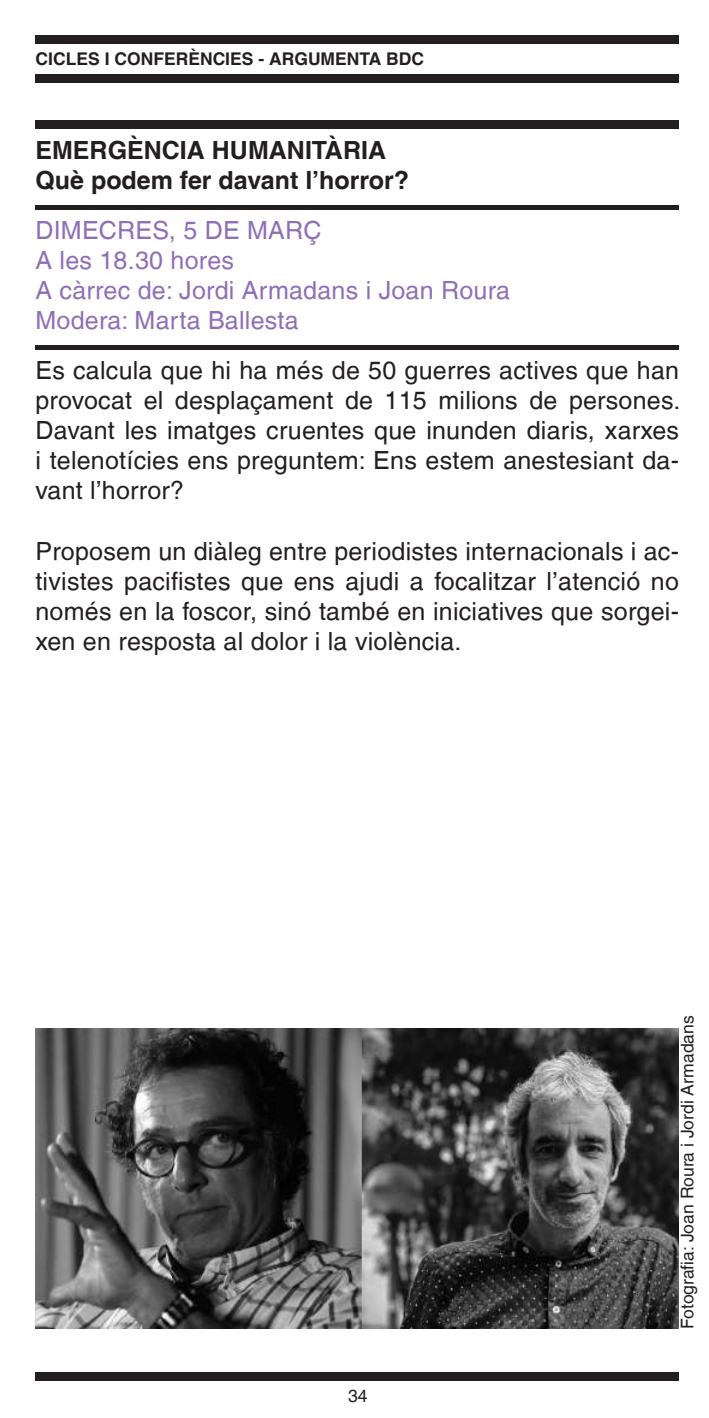
<style>
.page{position:relative;width:709px;height:1418px;background:#fff}
.page>*{position:absolute;margin:0;border:0;box-sizing:border-box;transform-origin:0 0}
.t1{font:25px/30px "Helvetica LT";letter-spacing:.01em;color:#231f20;text-align:justify}
.t2{font:25px/30px "Helvetica LT";letter-spacing:.01em;color:#8e6fb6}
.t3{font:700 25px/30px "Helvetica LT";color:#231f20}
.t4{font:17.5px "Helvetica LT";color:#231f20}
.t5{font:700 17.5px "Helvetica LT";color:#231f20}
</style>
<div class="page">
<div style="left:35px;top:35px;width:644px;height:9px;background:#231f20"></div>
<div style="left:35px;top:74px;width:644px;height:9px;background:#231f20"></div>
<div style="left:35px;top:1372px;width:644px;height:8px;background:#231f20"></div>
<div style="left:35px;top:120px;width:644px;height:9px;background:#231f20"></div>
<hr style="left:35px;top:205px;width:644px;height:4px;background:#231f20">
<hr style="left:35px;top:345px;width:644px;height:4px;background:#231f20">
<img style="left:35px;top:1028px;width:643px;height:300px">
<p class="t5" style="left:36px;top:48px;width:390px">CICLES I CONFERÈNCIES - ARGUMENTA BDC</p>
<p class="t3" style="left:35px;top:135px;width:375px">EMERGÈNCIA HUMANITÀRIA<br>Què podem fer davant l’horror?</p>
<p class="t2" style="left:35px;top:215px;width:476px">DIMECRES, 5 DE MARÇ<br>A les 18.30 hores<br>A càrrec de: Jordi Armadans i Joan Roura<br>Modera: Marta Ballesta</p>
<p class="t1" style="left:35px;top:355px;width:646px">Es calcula que hi ha més de 50 guerres actives que han provocat el desplaçament de 115 milions de persones.<br>Davant les imatges cruentes que inunden diaris, xarxes i telenotícies ens preguntem: Ens estem anestesiant da&shy;vant l’horror?</p>
<p class="t1" style="left:35px;top:535px;width:645px">Proposem un diàleg entre periodistes internacionals i ac&shy;tivistes pacifistes que ens ajudi a focalitzar l’atenció no només en la foscor, sinó també en iniciatives que sorgei&shy;xen en resposta al dolor i la violència.</p>
<p class="t4" style="left:348px;top:1385px;width:21px">34</p>
<p class="t4" style="left:677px;top:1328px;width:315px;rotate:-90deg">Fotografia: Joan Roura i Jordi Armadans</p>
</div>
